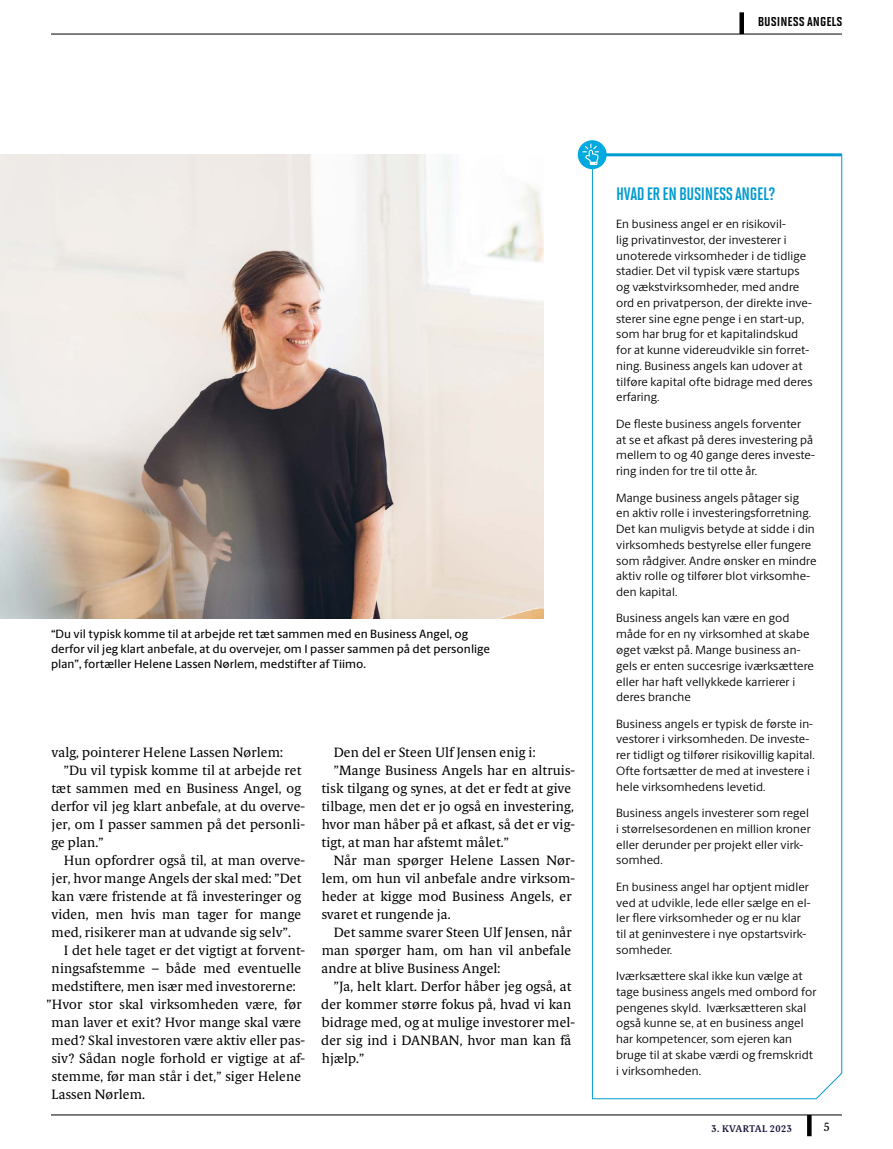
<style>
.page{position:relative;width:893px;height:1149px;background:#fff}
.page>*{position:absolute;margin:0;border:0;box-sizing:border-box;transform-origin:0 0}
.t1{font:18px "Solano Gothic MVB Bd Cap";letter-spacing:-.02em;color:#009bd0}
.t2{font:15px "Solano Gothic MVB Bd SC";color:#000}
.t3{font:13.5px "Berling Serif Text";letter-spacing:.01em;color:#000}
.t4{font:12px/15.8px "Berling Sans";letter-spacing:.01em;color:#000}
.t5{font:500 12px/15px "Berling Sans";color:#000}
.t6{font:12px "Berling Serif Text";color:#000}
.t7{font:600 9.75px "Berling Serif Text";letter-spacing:.04em;color:#131139}
</style>
<div class="page">
<div style="left:807px;top:1114px;width:5px;height:21px;background:#000"></div>
<hr style="left:51px;top:1114px;width:791px;height:1px;background:#000">
<hr style="left:51px;top:34px;width:791px;height:1px;background:#000">
<svg style="left:592px;top:156px;width:250px;height:942px"></svg>
<hr style="left:592px;top:153px;width:250px;height:3px;background:#009bd0">
<div style="left:578px;top:140px;width:29px;height:29px;background:#00aadf;border-radius:50%"></div>
<svg style="left:582px;top:144px;width:17px;height:21px"></svg>
<div style="left:739px;top:12px;width:5px;height:22px;background:#000"></div>
<img style="left:0;top:155px;width:543px;height:463px">
<p class="t2" style="left:758px;top:13px;width:86px">BUSINESS ANGELS</p>
<p class="t5" style="left:51px;top:626px;width:441px">“Du vil typisk komme til at arbejde ret tæt sammen med en Business Angel, og derfor vil jeg klart anbefale, at du overvejer, om I passer sammen på det personlige plan”, fortæller Helene Lassen Nørlem, medstifter af Tiimo.</p>
<p class="t3" style="left:52px;top:743px;width:233px">valg, pointerer Helene Lassen Nørlem:</p>
<p class="t3" style="left:64px;top:761px;width:239px">”Du vil typisk komme til at arbejde ret</p>
<p class="t3" style="left:51px;top:779px;width:251px">tæt sammen med en Business Angel, og</p>
<p class="t3" style="left:51px;top:797px;width:255px">derfor vil jeg klart anbefale, at du overve-</p>
<p class="t3" style="left:52px;top:815px;width:255px">jer, om I passer sammen på det personli-</p>
<p class="t3" style="left:51px;top:833px;width:54px">ge plan.”</p>
<p class="t3" style="left:64px;top:851px;width:243px">Hun opfordrer også til, at man overve-</p>
<p class="t3" style="left:52px;top:869px;width:251px">jer, hvor mange Angels der skal med: ”Det</p>
<p class="t3" style="left:52px;top:887px;width:251px">kan være fristende at få investeringer og</p>
<p class="t3" style="left:52px;top:905px;width:251px">viden, men hvis man tager for mange</p>
<p class="t3" style="left:52px;top:923px;width:241px">med, risikerer man at udvande sig selv”.</p>
<p class="t3" style="left:64px;top:941px;width:243px">I det hele taget er det vigtigt at forvent-</p>
<p class="t3" style="left:52px;top:959px;width:251px">ningsafstemme – både med eventuelle</p>
<p class="t3" style="left:52px;top:977px;width:246px">medstiftere, men især med investorerne:</p>
<p class="t3" style="left:47px;top:995px;width:256px">”Hvor stor skal virksomheden være, før</p>
<p class="t3" style="left:52px;top:1013px;width:251px">man laver et exit? Hvor mange skal være</p>
<p class="t3" style="left:52px;top:1031px;width:255px">med? Skal investoren være aktiv eller pas-</p>
<p class="t3" style="left:52px;top:1049px;width:255px">siv? Sådan nogle forhold er vigtige at af-</p>
<p class="t3" style="left:52px;top:1067px;width:251px">stemme, før man står i det,” siger Helene</p>
<p class="t3" style="left:51px;top:1085px;width:95px">Lassen Nørlem.</p>
<p class="t3" style="left:334px;top:743px;width:203px">Den del er Steen Ulf Jensen enig i:</p>
<p class="t3" style="left:334px;top:761px;width:243px">”Mange Business Angels har en altruis-</p>
<p class="t3" style="left:321px;top:779px;width:251px">tisk tilgang og synes, at det er fedt at give</p>
<p class="t3" style="left:321px;top:797px;width:254px">tilbage, men det er jo også en investering,</p>
<p class="t3" style="left:322px;top:815px;width:255px">hvor man håber på et afkast, så det er vig-</p>
<p class="t3" style="left:321px;top:833px;width:189px">tigt, at man har afstemt målet.”</p>
<p class="t3" style="left:334px;top:851px;width:243px">Når man spørger Helene Lassen Nør-</p>
<p class="t3" style="left:322px;top:869px;width:255px">lem, om hun vil anbefale andre virksom-</p>
<p class="t3" style="left:322px;top:887px;width:251px">heder at kigge mod Business Angels, er</p>
<p class="t3" style="left:322px;top:905px;width:130px">svaret et rungende ja.</p>
<p class="t3" style="left:334px;top:923px;width:239px">Det samme svarer Steen Ulf Jensen, når</p>
<p class="t3" style="left:322px;top:941px;width:251px">man spørger ham, om han vil anbefale</p>
<p class="t3" style="left:321px;top:959px;width:180px">andre at blive Business Angel:</p>
<p class="t3" style="left:334px;top:977px;width:239px">”Ja, helt klart. Derfor håber jeg også, at</p>
<p class="t3" style="left:321px;top:995px;width:252px">der kommer større fokus på, hvad vi kan</p>
<p class="t3" style="left:322px;top:1013px;width:255px">bidrage med, og at mulige investorer mel-</p>
<p class="t3" style="left:321px;top:1031px;width:252px">der sig ind i DANBAN, hvor man kan få</p>
<p class="t3" style="left:322px;top:1049px;width:44px">hjælp.”</p>
<h1 class="t1" style="left:616px;top:183px;width:161px">HVAD ER EN BUSINESS ANGEL?</h1>
<p class="t4" style="left:616px;top:216px;width:198px">En business angel er en risikovil-<br>lig privatinvestor, der investerer i unoterede virksomheder i de tidlige stadier. Det vil typisk være startups og vækstvirksomheder, med andre ord en privatperson, der direkte inve&shy;sterer sine egne penge i en start-up, som har brug for et kapitalindskud for at kunne videreudvikle sin forret&shy;ning. Business angels kan udover at tilføre kapital ofte bidrage med deres erfaring.</p>
<p class="t4" style="left:616px;top:415px;width:200px">De fleste business angels forventer<br>at se et afkast på deres investering på mellem to og 40 gange deres investe&shy;ring inden for tre til otte år.</p>
<p class="t4" style="left:616px;top:489px;width:202px">Mange business angels påtager sig<br>en aktiv rolle i investeringsforretning.<br>Det kan muligvis betyde at sidde i din virksomheds bestyrelse eller fungere som rådgiver. Andre ønsker en mindre aktiv rolle og tilfører blot virksomhe&shy;den kapital.</p>
<p class="t4" style="left:616px;top:610px;width:199px">Business angels kan være en god måde for en ny virksomhed at skabe øget vækst på. Mange business an&shy;gels er enten succesrige iværksættere eller har haft vellykkede karrierer i deres branche</p>
<p class="t4" style="left:616px;top:715px;width:200px">Business angels er typisk de første in&shy;vestorer i virksomheden. De investe&shy;rer tidligt og tilfører risikovillig kapital.<br>Ofte fortsætter de med at investere i hele virksomhedens levetid.</p>
<p class="t4" style="left:616px;top:804px;width:196px">Business angels investerer som regel i størrelsesordenen en million kroner eller derunder per projekt eller virk&shy;somhed.</p>
<p class="t4" style="left:616px;top:878px;width:196px">En business angel har optjent midler ved at udvikle, lede eller sælge en el&shy;ler flere virksomheder og er nu klar til at geninvestere i nye opstartsvirk&shy;somheder.</p>
<p class="t4" style="left:616px;top:967px;width:202px">Iværksættere skal ikke kun vælge at tage business angels med ombord for pengenes skyld. Iværksætteren skal også kunne se, at en business angel har kompetencer, som ejeren kan bruge til at skabe værdi og fremskridt i virksomheden.</p>
<p class="t7" style="left:711px;top:1121px;width:82px">3. KVARTAL 2023</p>
<p class="t6" style="left:823px;top:1119px;width:8px">5</p>
</div>
